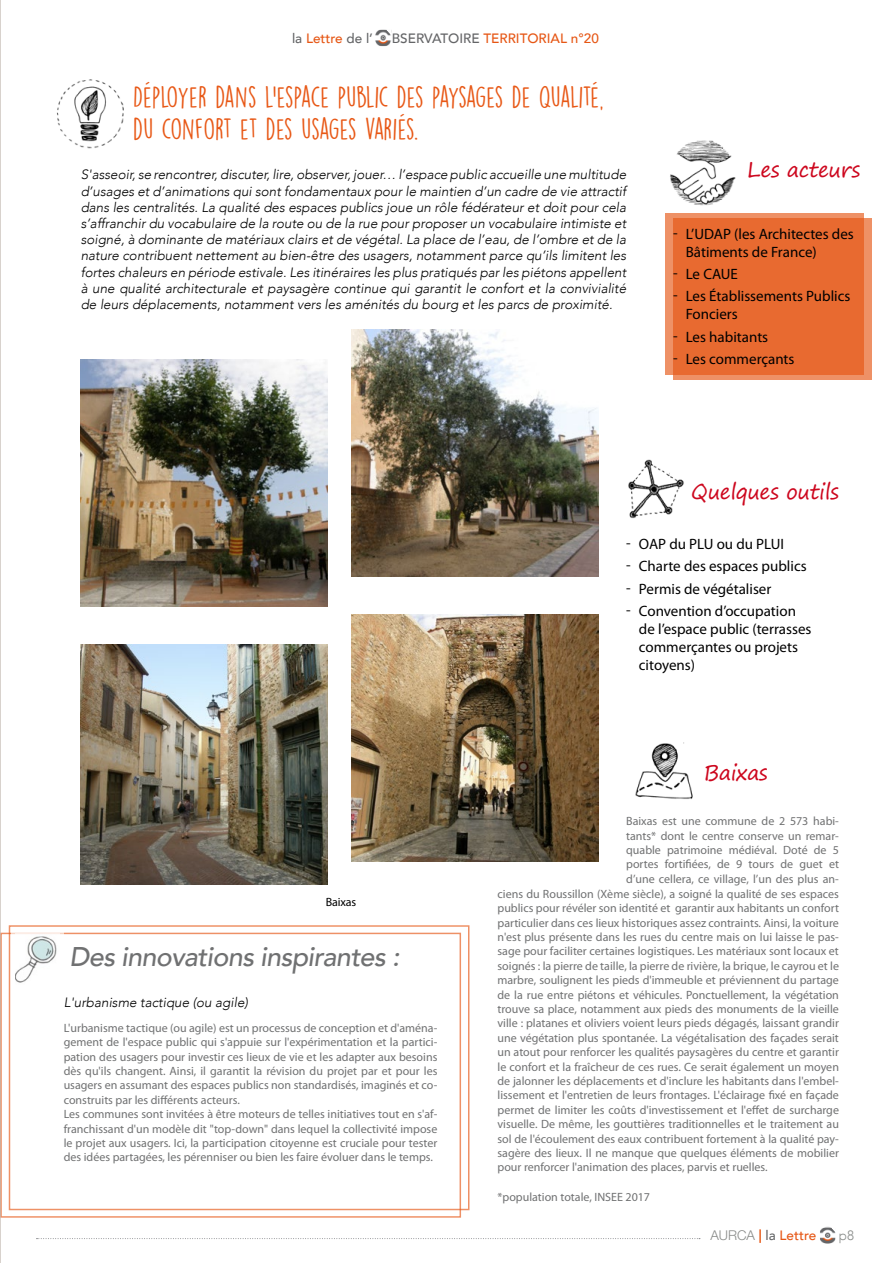
<style>
.page{position:relative;width:893px;height:1263px;background:#fff}
.page>*{position:absolute;margin:0;border:0;box-sizing:border-box;transform-origin:0 0}
.t1{font:27px/32.4px "DK Lemon Yellow Sun";letter-spacing:-.03em;color:#e85816}
.t2{font:italic 500 27px "Avenir";letter-spacing:-.025em;color:#707172}
.t3{font:21px "Segoe Print";letter-spacing:-.025em;color:#cd071e}
.t4{font:15px/22.2px "Myriad Pro";color:#000}
.t5{font:italic 300 13.5px/16.2px "Avenir";color:#000;text-align:justify}
.t6{font:500 13.5px "Avenir";color:#e65614}
.t7{font:300 13.5px "Avenir";color:#898c8a}
.t8{font:12px/14.4px "Myriad Pro";color:#707172;text-align:justify}
.t9{font:12px "Myriad Pro";letter-spacing:-.015em;color:#000}
.s1{color:#646567}
.s2{font-family:"Helvetica Neue LT Std";font-weight:300;color:#8a8c8a}
.s3{font-family:"Helvetica Neue LT Std";font-weight:700;color:#e55613}
</style>
<div class="page">
<img style="left:821px;top:1229px;width:13px;height:13px">
<div style="left:819px;top:1227px;width:17px;height:17px;border:1px solid #fff"></div>
<svg style="left:831px;top:1227px;width:5px;height:6px"></svg>
<img style="left:376px;top:31px;width:13px;height:14px">
<div style="left:374px;top:29px;width:17px;height:18px;border:1px solid #fff"></div>
<svg style="left:387px;top:29px;width:5px;height:7px"></svg>
<svg style="left:37px;top:1238px;width:663px;height:1px"></svg>
<img style="left:81px;top:360px;width:246px;height:246px">
<img style="left:81px;top:645px;width:246px;height:239px">
<img style="left:352px;top:330px;width:246px;height:246px">
<img style="left:352px;top:615px;width:246px;height:246px">
<svg style="left:673px;top:218px;width:199px;height:162px;background:#ed8b5e"></svg>
<div style="left:665px;top:213px;width:198px;height:161px;background:#e86a30"></div>
<img style="left:628px;top:459px;width:56px;height:60px">
<img style="left:670px;top:140px;width:66px;height:66px">
<img style="left:57px;top:79px;width:67px;height:70px">
<img style="left:15px;top:933px;width:44px;height:50px">
<img style="left:635px;top:742px;width:58px;height:57px">
<hr style="left:0;top:0;width:1px;height:1263px;background:#b1a59b">
<p class="t6" style="left:292px;top:26px;width:308px"><span class="s1">la</span> Lettre <span class="s1">de l’ OBSERVATOIRE</span> TERRITORIAL n°20</p>
<h1 class="t1" style="left:133px;top:80px;width:472px">DÉPLOYER DANS L’ESPACE PUBLIC DES PAYSAGES DE QUALITÉ,<br>DU CONFORT ET DES USAGES VARIÉS.</h1>
<p class="t5" style="left:81px;top:167px;width:547px">S'asseoir, se rencontrer, discuter, lire, observer, jouer… l’espace public accueille une multitude d’usages et d’animations qui sont fondamentaux pour le maintien d’un cadre de vie attractif dans les centralités. La qualité des espaces publics joue un rôle fédérateur et doit pour cela s’affranchir du vocabulaire de la route ou de la rue pour proposer un vocabulaire intimiste et soigné, à dominante de matériaux clairs et de végétal. La place de l’eau, de l’ombre et de la nature contribuent nettement au bien-être des usagers, notamment parce qu’ils limitent les fortes chaleurs en période estivale. Les itinéraires les plus pratiqués par les piétons appellent à une qualité architecturale et paysagère continue qui garantit le confort et la convivialité de leurs déplacements, notamment vers les aménités du bourg et les parcs de proximité.</p>
<h2 class="t3" style="left:747px;top:151px;width:115px">Les acteurs</h2>
<p class="t4" style="left:686px;top:225px;width:170px;line-height:18px;text-indent:-13px">ű L’UDAP (les Architectes des<br>Bâtiments de France)</p>
<p class="t4" style="left:673px;top:263px;width:179px">ű Le CAUE<br>ű Les Établissements Publics</p>
<p class="t4" style="left:673px;top:303px;width:123px;text-indent:13px">Fonciers<br>ű Les habitants<br>ű Les commerçants</p>
<h2 class="t3" style="left:691px;top:473px;width:149px">Quelques outils</h2>
<p class="t4" style="left:626px;top:533px;width:182px">ű OAP du PLU ou du PLUI<br>ű Charte des espaces publics ű Permis de végétaliser<br>ű Convention d’occupation</p>
<p class="t4" style="left:639px;top:619px;width:174px;line-height:18px">de l’espace public (terrasses commerçantes ou projets citoyens)</p>
<h2 class="t3" style="left:704px;top:754px;width:65px">Baixas</h2>
<p class="t9" style="left:326px;top:895px;width:32px">Baixas</p>
<h1 class="t2" style="left:69px;top:941px;width:332px">Des innovations inspirantes :</h1>
<p class="t5" style="left:64px;top:994px;width:186px">L'urbanisme tactique (ou agile)</p>
<p class="t8" style="left:64px;top:1020px;width:375px;text-align:left">L'urbanisme tactique (ou agile) est un processus de conception et d'aména&shy;gement de l'espace public qui s'appuie sur l'expérimentation et la partici&shy;pation des usagers pour investir ces lieux de vie et les adapter aux besoins dès qu'ils changent. Ainsi, il garantit la révision du projet par et pour les usagers en assumant des espaces publics non standardisés, imaginés et co&shy;construits par les différents acteurs.<br>Les communes sont invitées à être moteurs de telles initiatives tout en s'af&shy;franchissant d'un modèle dit "top-down" dans lequel la collectivité impose le projet aux usagers. Ici, la participation citoyenne est cruciale pour tester des idées partagées, les pérenniser ou bien les faire évoluer dans le temps.</p>
<p class="t8" style="left:626px;top:814px;width:214px">Baixas est une commune de 2 573 habi&shy;tants* dont le centre conserve un remar&shy;quable patrimoine médiéval. Doté de 5 portes fortifiées, de 9 tours de guet et d’une cellera, ce village, l’un des plus an-</p>
<p class="t8" style="left:497px;top:886px;width:343px">ciens du Roussillon (Xème siècle), a soigné la qualité de ses espaces publics pour révéler son identité et garantir aux habitants un confort particulier dans ces lieux historiques assez contraints. Ainsi, la voiture n'est plus présente dans les rues du centre mais on lui laisse le pas&shy;sage pour faciliter certaines logistiques. Les matériaux sont locaux et soignés : la pierre de taille, la pierre de rivière, la brique, le cayrou et le marbre, soulignent les pieds d'immeuble et préviennent du partage de la rue entre piétons et véhicules. Ponctuellement, la végétation trouve sa place, notamment aux pieds des monuments de la vieille ville : platanes et oliviers voient leurs pieds dégagés, laissant grandir une végétation plus spontanée. La végétalisation des façades serait un atout pour renforcer les qualités paysagères du centre et garantir le confort et la fraîcheur de ces rues. Ce serait également un moyen de jalonner les déplacements et d'inclure les habitants dans l'embel&shy;lissement et l'entretien de leurs frontages. L'éclairage fixé en façade permet de limiter les coûts d'investissement et l'effet de surcharge visuelle. De même, les gouttières traditionnelles et le traitement au sol de l'écoulement des eaux contribuent fortement à la qualité pay&shy;sagère des lieux. Il ne manque que quelques éléments de mobilier pour renforcer l'animation des places, parvis et ruelles.</p>
<p class="t8" style="left:497px;top:1189px;width:154px">*population totale, INSEE 2017</p>
<p class="t6" style="left:710px;top:1223px;width:108px"><span class="s2">AURCA</span> <span class="s3">|</span> <span class="s1">la</span> Lettre</p>
<p class="t7" style="left:839px;top:1227px;width:17px">p8</p>
</div>
